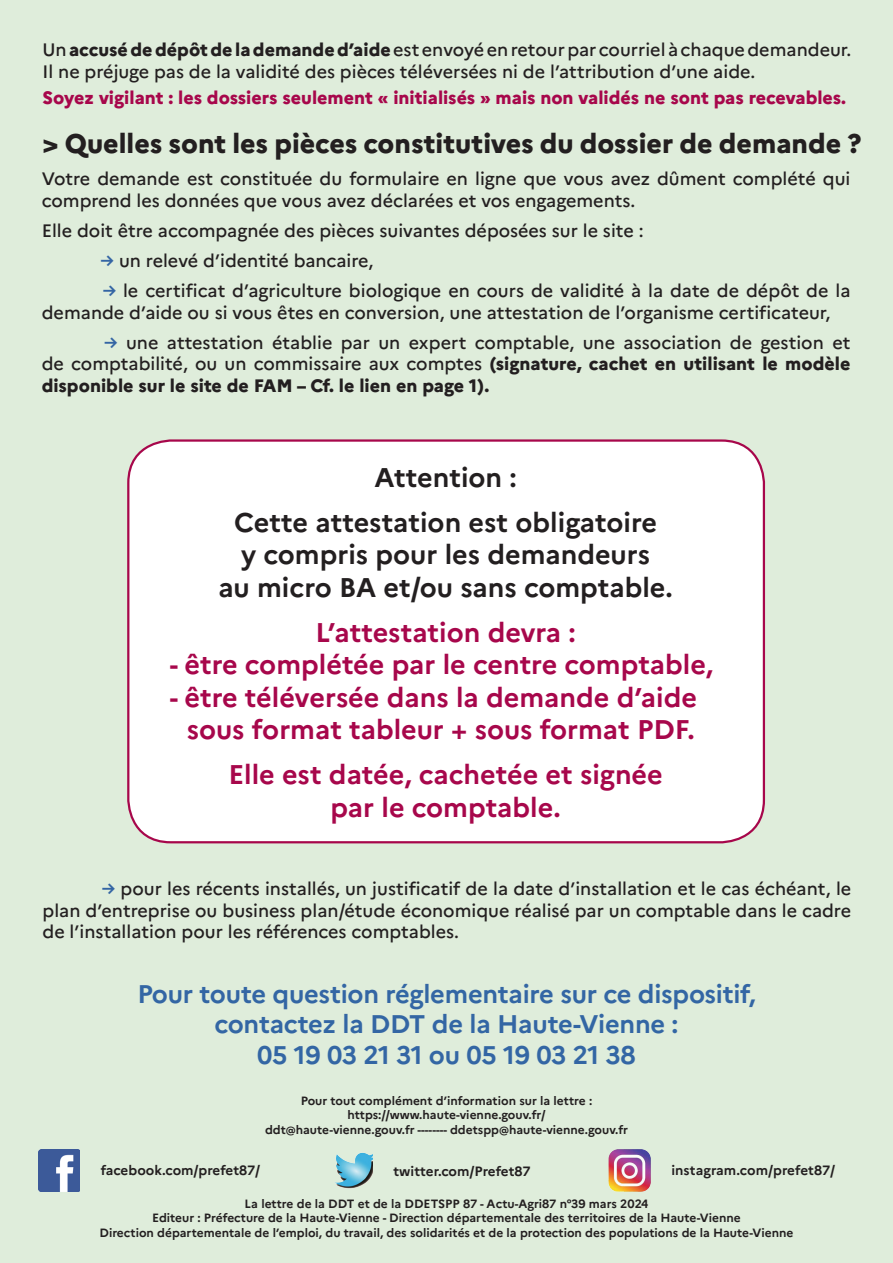
<style>
.page{position:relative;width:893px;height:1263px;background:#dfeddb}
.page>*{position:absolute;margin:0;border:0;box-sizing:border-box;transform-origin:0 0}
.Edito_signature_titr{font:700 27px "Marianne";color:#a7074b}
.Edito_signature_titr-2{font:700 27px "Marianne";color:#231f20}
.contenu{font:800 27px "Marianne";color:#231f20}
.contenu_titre{font:700 25.5px "Marianne";letter-spacing:-.01em;color:#3366a4}
.contenu-2{font:500 18px/21.6px "Marianne";color:#231f20}
.contenu-3{font:800 18px "Marianne";color:#a7074b}
.t1{font:700 13.5px "Marianne";color:#231f20}
.t2{font:700 12px "Marianne";color:#231f20}
.s1{font-weight:800}
.s2{font-weight:700;font-size:17.25px;color:#3465a4}
</style>
<div class="page">
<hr style="left:0;top:0;width:1px;height:1263px;background:#d6e8d0">
<img style="left:38px;top:1149px;width:42px;height:43px">
<img style="left:608px;top:1149px;width:42px;height:42px">
<img style="left:335px;top:1153px;width:37px;height:36px">
<div style="left:128px;top:440px;width:636px;height:402px;background:#fff;border-radius:43px"></div>
<div style="left:127px;top:439px;width:638px;height:404px;border:2px solid #a7074b;border-radius:43px"></div>
<p class="contenu-2" style="left:43px;top:39px;width:810px">Un <span class="s1">accusé de dépôt de la demande d’aide</span> est envoyé en retour par courriel à chaque demandeur.<br>Il ne préjuge pas de la validité des pièces téléversées ni de l’attribution d’une aide.</p>
<p class="contenu-3" style="left:43px;top:87px;width:805px">Soyez vigilant : les dossiers seulement « initialisés » mais non validés ne sont pas recevables.</p>
<p class="contenu" style="left:43px;top:127px;width:821px">&gt; Quelles sont les pièces constitutives du dossier de demande ?</p>
<p class="contenu-2" style="left:42px;top:168px;width:810px">Votre demande est constituée du formulaire en ligne que vous avez dûment complété qui comprend les données que vous avez déclarées et vos engagements.</p>
<p class="contenu-2" style="left:42px;top:219px;width:603px">Elle doit être accompagnée des pièces suivantes déposées sur le site :</p>
<p class="contenu-2" style="left:101px;top:250px;width:274px"><span class="s2">→</span> un relevé d’identité bancaire,</p>
<p class="contenu-2" style="left:42px;top:280px;width:810px;text-indent:61px"><span class="s2">→</span> le certificat d’agriculture biologique en cours de validité à la date de dépôt de la demande d’aide ou si vous êtes en conversion, une attestation de l’organisme certificateur,</p>
<p class="contenu-2" style="left:42px;top:331px;width:810px;text-align:justify;text-indent:62px"><span class="s2">→</span> une attestation établie par un expert comptable, une association de gestion et de comptabilité, ou un commissaire aux comptes <span class="s1">(signature, cachet en utilisant le modèle disponible sur le site de FAM – Cf. le lien en page 1).</span></p>
<p class="Edito_signature_titr-2" style="left:374px;top:460px;width:144px">Attention :</p>
<p class="Edito_signature_titr-2" style="left:234px;top:506px;width:424px">Cette attestation est obligatoire</p>
<p class="Edito_signature_titr-2" style="left:241px;top:538px;width:410px">y compris pour les demandeurs</p>
<p class="Edito_signature_titr-2" style="left:218px;top:570px;width:456px">au micro BA et/ou sans comptable.</p>
<p class="Edito_signature_titr" style="left:315px;top:616px;width:262px">L’attestation devra :</p>
<p class="Edito_signature_titr" style="left:170px;top:648px;width:545px">- être complétée par le centre comptable,</p>
<p class="Edito_signature_titr" style="left:170px;top:680px;width:529px">- être téléversée dans la demande d’aide</p>
<p class="Edito_signature_titr" style="left:187px;top:713px;width:509px">sous format tableur + sous format PDF.</p>
<p class="Edito_signature_titr" style="left:228px;top:758px;width:436px">Elle est datée, cachetée et signée</p>
<p class="Edito_signature_titr" style="left:331px;top:790px;width:232px">par le comptable.</p>
<p class="contenu-2" style="left:43px;top:878px;width:810px;text-align:justify;text-indent:59px"><span class="s2">→</span> pour les récents installés, un justificatif de la date d’installation et le cas échéant, le plan d’entreprise ou business plan/étude économique réalisé par un comptable dans le cadre de l’installation pour les références comptables.</p>
<p class="contenu_titre" style="left:137px;top:978px;width:620px">Pour toute question réglementaire sur ce dispositif,</p>
<p class="contenu_titre" style="left:214px;top:1009px;width:465px">contactez la DDT de la Haute-Vienne :</p>
<p class="contenu_titre" style="left:257px;top:1039px;width:380px">05 19 03 21 31 ou 05 19 03 21 38</p>
<p class="t2" style="left:301px;top:1093px;width:293px">Pour tout complément d’information sur la lettre :</p>
<p class="t2" style="left:347px;top:1108px;width:200px">https://www.haute-vienne.gouv.fr/</p>
<p class="t2" style="left:265px;top:1122px;width:364px">ddt@haute-vienne.gouv.fr -------- ddetspp@haute-vienne.gouv.fr</p>
<p class="t1" style="left:101px;top:1162px;width:161px">facebook.com/prefet87/</p>
<p class="t1" style="left:393px;top:1162px;width:139px">twitter.com/Prefet87</p>
<p class="t1" style="left:671px;top:1162px;width:165px">instagram.com/prefet87/</p>
<p class="t2" style="left:244px;top:1196px;width:405px">La lettre de la DDT et de la DDETSPP 87 - Actu-Agri87 n°39 mars 2024</p>
<p class="t2" style="left:152px;top:1210px;width:590px">Editeur : Préfecture de la Haute-Vienne - Direction départementale des territoires de la Haute-Vienne</p>
<p class="t2" style="left:99px;top:1225px;width:695px">Direction départementale de l’emploi, du travail, des solidarités et de la protection des populations de la Haute-Vienne</p>
</div>
